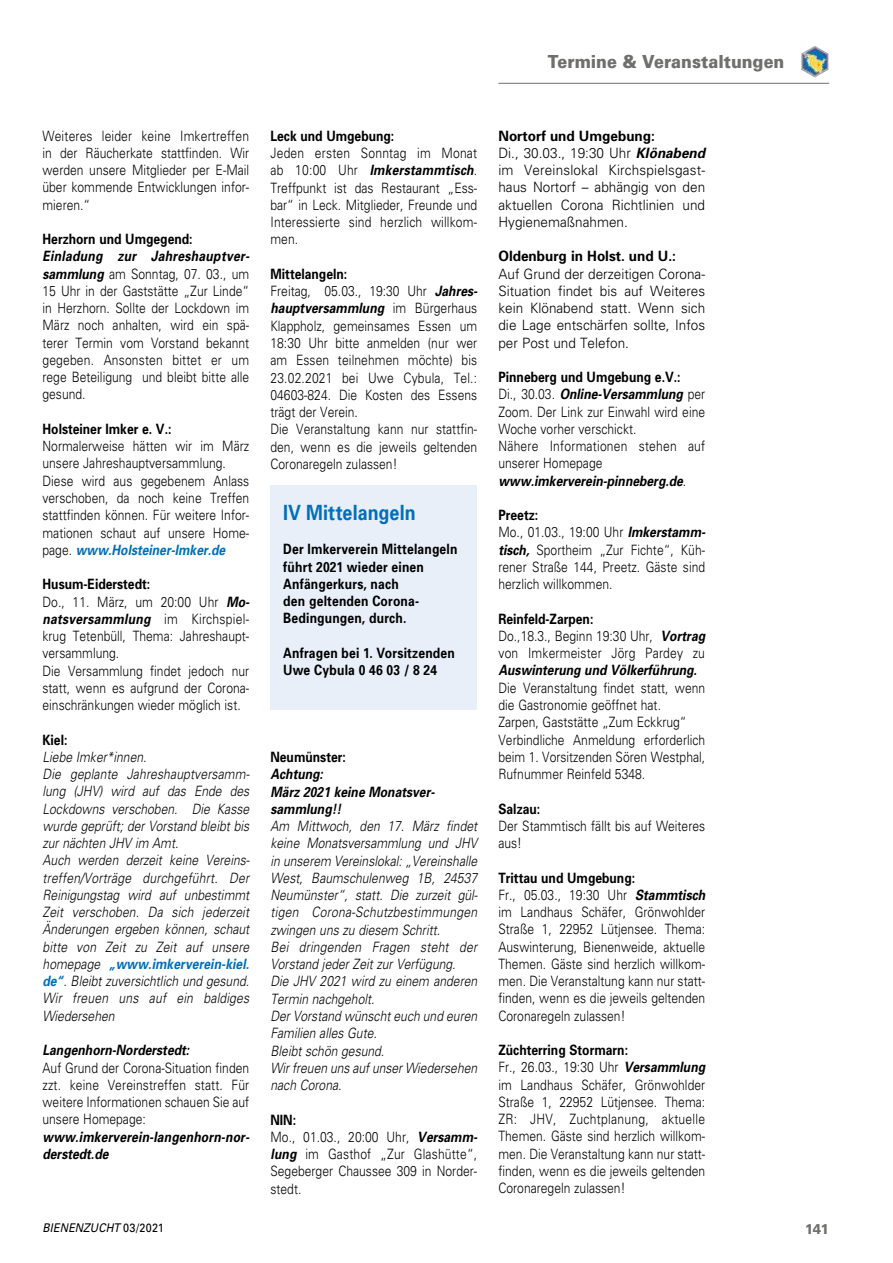
<style>
.page{position:relative;width:893px;height:1263px;background:#fff}
.page>*{position:absolute;margin:0;border:0;box-sizing:border-box;transform-origin:0 0}
.t1{font:700 21px "Univers";letter-spacing:.005em;color:#006fb9;scale:.85 1}
.t2{font:900 18px "Univers";color:#6f6f6e;scale:.9 1}
.t3{font:300 14.25px/17.2px "Univers";color:#000;scale:.85 1}
.t4{font:italic 300 14.25px/17.2px "Univers";color:#000;scale:.85 1}
.t5{font:300 14.25px/17.2px "Univers";color:#000;scale:.95 1}
.t6{font:700 14.25px/17.2px "Univers";letter-spacing:.01em;color:#000;scale:.85 1}
.t7{font:italic 700 14.25px/17.2px "Univers";color:#000;scale:.85 1}
.t8{font:700 14.25px "Univers";letter-spacing:.01em;color:#000;scale:.95 1}
.t9{font:900 14.25px "Univers";color:#6f6f6e;scale:.9 1}
.t10{font:italic 12px "Univers";letter-spacing:.005em;color:#000;scale:.9 1}
.s1{font-weight:700;font-style:italic}
.s2{font-weight:700;font-style:italic;color:#006fb9}
.s3{font-weight:700}
.s4{font-weight:700;color:#006fb9}
.s5{font-style:normal}
</style>
<div class="page">
<hr style="left:498px;top:83px;width:331px;height:1px;background:#6f6f6e">
<img style="left:801px;top:46px;width:28px;height:32px">
<div style="left:271px;top:486px;width:206px;height:224px;background:#e9eff9"></div>
<p class="t2" style="left:548px;top:50px;width:264px">Termine &amp; Veranstaltungen</p>
<p class="t3" style="left:43px;top:127px;width:245px;text-align:justify">Weiteres leider keine Imkertreffen in der Räucherkate stattfinden. Wir werden unsere Mitglieder per E-Mail über kommende Entwicklungen infor&shy;mieren.“</p>
<p class="t6" style="left:43px;top:230px;width:178px">Herzhorn und Umgegend:</p>
<p class="t3" style="left:43px;top:248px;width:245px;text-align:justify"><span class="s1">Einladung zur Jahreshauptver&shy;sammlung</span> am Sonntag, 07. 03., um 15 Uhr in der Gaststätte „Zur Linde“ in Herzhorn. Sollte der Lockdown im März noch anhalten, wird ein spä&shy;terer Termin vom Vorstand bekannt gegeben. Ansonsten bittet er um rege Beteiligung und bleibt bitte alle gesund.</p>
<p class="t6" style="left:43px;top:420px;width:153px">Holsteiner Imker e. V.:</p>
<p class="t3" style="left:43px;top:438px;width:245px">Normalerweise hätten wir im März unsere Jahreshauptversammlung.<br>Diese wird aus gegebenem Anlass verschoben, da noch keine Treffen stattfinden können. Für weitere Infor&shy;mationen schaut auf unsere Home&shy;page. <span class="s2">www.Holsteiner-Imker.de</span></p>
<p class="t3" style="left:43px;top:576px;width:245px"><span class="s3">Husum-Eiderstedt:<br></span>Do., 11. März, um 20:00 Uhr <span class="s1">Mo&shy;natsversammlung</span> im Kirchspiel&shy;krug Tetenbüll, Thema: Jahreshaupt&shy;versammlung.<br>Die Versammlung findet jedoch nur statt, wenn es aufgrund der Corona&shy;einschränkungen wieder möglich ist.</p>
<p class="t6" style="left:43px;top:731px;width:31px">Kiel:</p>
<p class="t4" style="left:43px;top:748px;width:245px">Liebe Imker*innen.<br>Die geplante Jahreshauptversamm&shy;lung (JHV) wird auf das Ende des<br>Lockdowns verschoben. Die Kasse wurde geprüft; der Vorstand bleibt bis zur nächten JHV im Amt.<br>Auch werden derzeit keine Vereins&shy;treffen/Vorträge durchgeführt. Der<br>Reinigungstag wird auf unbestimmt<br>Zeit verschoben. Da sich jederzeit<br>Änderungen ergeben können, schaut bitte von Zeit zu Zeit auf unsere homepage <span class="s4">„www.imkerverein-kiel. de“</span>. Bleibt zuversichtlich und gesund.<br>Wir freuen uns auf ein baldiges<br>Wiedersehen</p>
<p class="t7" style="left:43px;top:1041px;width:174px">Langenhorn-Norderstedt:</p>
<p class="t3" style="left:43px;top:1059px;width:245px;text-align:justify">Auf Grund der Corona-Situation finden zzt. keine Vereinstreffen statt. Für weitere Informationen schauen Sie auf unsere Homepage:</p>
<p class="t7" style="left:43px;top:1128px;width:245px">www.imkerverein-langenhorn-nor&shy;derstedt.de</p>
<p class="t6" style="left:270px;top:127px;width:147px">Leck und Umgebung:</p>
<p class="t3" style="left:270px;top:144px;width:245px;text-align:justify">Jeden ersten Sonntag im Monat ab 10:00 Uhr <span class="s1">Imkerstammtisch</span>.<br>Treffpunkt ist das Restaurant „Ess&shy;bar“ in Leck. Mitglieder, Freunde und Interessierte sind herzlich willkom&shy;men.</p>
<p class="t3" style="left:270px;top:265px;width:245px"><span class="s3">Mittelangeln:<br></span>Freitag, 05.03., 19:30 Uhr <span class="s1">Jahres&shy;hauptversammlung</span> im Bürgerhaus<br>Klappholz, gemeinsames Essen um<br>18:30 Uhr bitte anmelden (nur wer am Essen teilnehmen möchte) bis<br>23.02.2021 bei Uwe Cybula, Tel.:<br>04603-824. Die Kosten des Essens trägt der Verein.<br>Die Veranstaltung kann nur stattfin&shy;den, wenn es die jeweils geltenden<br>Coronaregeln zulassen!</p>
<h1 class="t1" style="left:283px;top:500px;width:157px">IV Mittelangeln</h1>
<p class="t6" style="left:283px;top:541px;width:206px">Der Imkerverein Mittelangeln führt 2021 wieder einen<br>Anfängerkurs, nach<br>den geltenden Corona-<br>Bedingungen, durch.</p>
<p class="t6" style="left:283px;top:644px;width:203px">Anfragen bei 1. Vorsitzenden<br>Uwe Cybula 0 46 03 / 8 24</p>
<p class="t6" style="left:270px;top:748px;width:90px">Neumünster:</p>
<p class="t7" style="left:270px;top:766px;width:195px">Achtung:<br>März 2021 keine Monatsver&shy;sammlung!!</p>
<p class="t4" style="left:270px;top:817px;width:245px">Am Mittwoch, den 17. März findet keine Monatsversammlung und JHV in unserem Vereinslokal: „Vereinshalle<br>West, Baumschulenweg 1B, 24537<br>Neumünster“, statt. Die zurzeit gül&shy;tigen Corona-Schutzbestimmungen zwingen uns zu diesem Schritt.<br>Bei dringenden Fragen steht der<br>Vorstand jeder Zeit zur Verfügung.<br>Die JHV 2021 wird zu einem anderen<br>Termin nachgeholt.<br>Der Vorstand wünscht euch und euren<br>Familien alles Gute.<br>Bleibt schön gesund.<br>Wir freuen uns auf unser Wiedersehen nach Corona.</p>
<p class="t3" style="left:270px;top:1111px;width:245px"><span class="s3">NIN:<br></span>Mo., 01.03., 20:00 Uhr, <span class="s1">Ver samm&shy;lung</span> im Gasthof „Zur Glashütte“,<br>Segeberger Chaussee 309 in Norder&shy;stedt.</p>
<p class="t5" style="left:498px;top:127px;width:219px"><span class="s3">Nortorf und Umgebung:<br></span>Di., 30.03., 19:30 Uhr <span class="s1">Klönabend </span>im Vereinslokal Kirchspielsgast&shy;haus Nortorf – abhängig von den aktuellen Corona Richtlinien und<br>Hygienemaßnahmen.</p>
<p class="t8" style="left:498px;top:248px;width:188px">Oldenburg in Holst. und U.:</p>
<p class="t5" style="left:498px;top:265px;width:219px;text-align:justify">Auf Grund der derzeitigen Corona-Situation findet bis auf Weiteres kein Klönabend statt. Wenn sich die Lage entschärfen sollte, Infos per Post und Telefon.</p>
<p class="t3" style="left:498px;top:368px;width:245px"><span class="s3">Pinneberg und Umgebung e.V.:<br></span>Di., 30.03. <span class="s1">Online-Versammlung</span> per<br>Zoom. Der Link zur Einwahl wird eine<br>Woche vorher verschickt.<br>Nähere Informationen stehen auf unserer Homepage <span class="s1">www.imkerverein-pinneberg.de</span>.</p>
<p class="t3" style="left:498px;top:506px;width:245px"><span class="s3">Preetz:<br></span>Mo., 01.03., 19:00 Uhr <span class="s1">Imkerstamm&shy;tisch,</span> Sportheim „Zur Fichte“, Küh&shy;rener Straße 144, Preetz. Gäste sind herzlich willkommen.</p>
<p class="t3" style="left:498px;top:610px;width:245px"><span class="s3">Reinfeld-Zarpen:<br></span>Do.,18.3., Beginn 19:30 Uhr, <span class="s1">Vortrag </span>von Imkermeister Jörg Pardey zu</p>
<p class="t7" style="left:498px;top:662px;width:235px">Auswinterung und Völkerführung.</p>
<p class="t3" style="left:498px;top:679px;width:245px">Die Veranstaltung findet statt, wenn die Gastronomie geöffnet hat.<br>Zarpen, Gaststätte „Zum Eckkrug“ Verbindliche Anmeldung erforderlich beim 1. Vorsitzenden Sören Westphal, Rufnummer Reinfeld 5348.</p>
<p class="t6" style="left:498px;top:800px;width:51px">Salzau:</p>
<p class="t3" style="left:498px;top:817px;width:245px">Der Stammtisch fällt bis auf Weiteres aus!</p>
<p class="t3" style="left:498px;top:869px;width:245px"><span class="s3">Trittau und Umgebung:<br></span>Fr., 05.03., 19:30 Uhr <span class="s1">Stammtisch </span>im Landhaus Schäfer, Grönwohlder Straße 1, 22952 Lütjensee. Thema:<br>Auswinterung, Bienenweide, aktuelle Themen. Gäste sind herzlich willkom&shy;men. Die Veranstaltung kann nur statt&shy;finden, wenn es die jeweils geltenden Coronaregeln zulassen!</p>
<p class="t3" style="left:498px;top:1041px;width:245px"><span class="s3">Züchterring Stormarn:<br></span>Fr., 26.03., 19:30 Uhr <span class="s1">Versammlung </span>im Landhaus Schäfer, Grönwohlder Straße 1, 22952 Lütjensee. Thema:<br>ZR: JHV, Zuchtplanung, aktuelle Themen. Gäste sind herzlich willkom&shy;men. Die Veranstaltung kann nur statt&shy;finden, wenn es die jeweils geltenden Coronaregeln zulassen!</p>
<p class="t10" style="left:43px;top:1221px;width:136px">BIENENZUCHT <span class="s5">03/2021</span></p>
<p class="t9" style="left:805px;top:1220px;width:29px">141</p>
</div>
